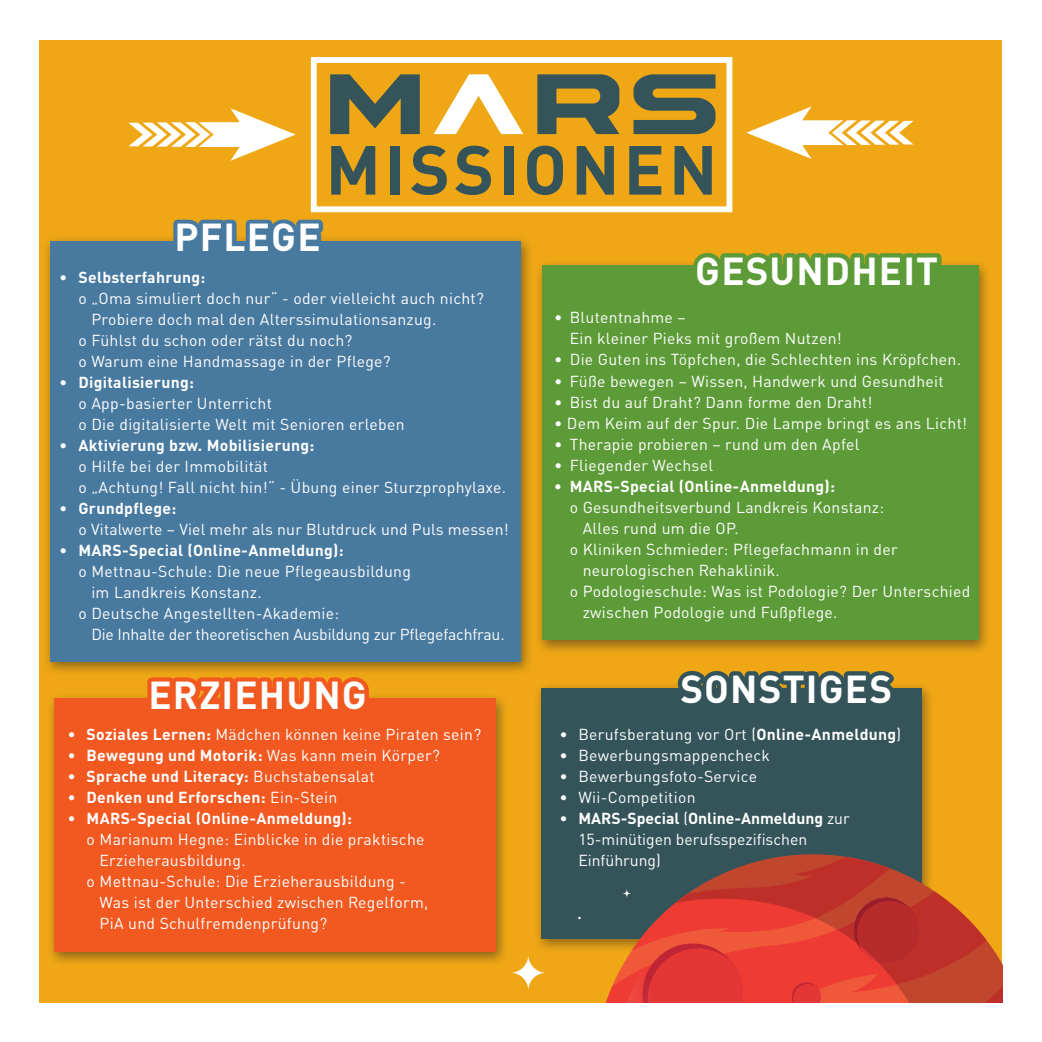
<style>
.page{position:relative;width:1042px;height:1042px;background:#fff}
.page>*{position:absolute;margin:0;border:0;box-sizing:border-box;transform-origin:0 0}
.t1{font:700 68.25px "DINOT";letter-spacing:.06em;color:#34545a}
.t2{font:700 38.5px "DINOT";letter-spacing:.03em;color:#fff}
.t3{font:15.75px/21px "DINOT";letter-spacing:.02em;color:#fff}
.t4{font:700 15.75px "DINOT";letter-spacing:.02em;color:#fff}
.t5{font:15.75px/21px "DINOT";letter-spacing:-.01em;color:#fff}
.t6{font:15.75px/21px "DINOT";color:#fff}
.s1{font-weight:700}
.s2{font-weight:400}
</style>
<div class="page">
<div style="left:40px;top:40px;width:962px;height:962px;background:#efa715"></div>
<svg style="left:633px;top:74px;width:82px;height:60px"></svg>
<svg style="left:537px;top:74px;width:82px;height:60px"></svg>
<svg style="left:434px;top:74px;width:89px;height:60px"></svg>
<svg style="left:330px;top:74px;width:90px;height:60px"></svg>
<svg style="left:128px;top:108px;width:168px;height:53px"></svg>
<svg style="left:746px;top:106px;width:167px;height:53px"></svg>
<div style="left:311px;top:57px;width:421px;height:155px;border:6px solid #fff"></div>
<div style="left:42px;top:234px;width:492px;height:442px;background:#231f20;opacity:.5"></div>
<div style="left:51px;top:241px;width:470px;height:420px;background:#48799f"></div>
<svg style="left:169px;top:219px;width:158px;height:22px;background:#638087"></svg>
<div style="left:533px;top:682px;width:402px;height:271px;background:#231f20;opacity:.5"></div>
<div style="left:541px;top:688px;width:380px;height:250px;background:#34545a"></div>
<svg style="left:669px;top:671px;width:233px;height:17px;background:#50604f"></svg>
<div style="left:46px;top:692px;width:463px;height:275px;background:#231f20;opacity:.5"></div>
<div style="left:55px;top:698px;width:441px;height:254px;background:#f15921"></div>
<svg style="left:143px;top:662px;width:233px;height:36px"></svg>
<div style="left:534px;top:259px;width:458px;height:396px;background:#231f20;opacity:.5"></div>
<div style="left:542px;top:266px;width:436px;height:374px;background:#5d9b38"></div>
<svg style="left:685px;top:253px;width:261px;height:13px;background:#6d9c33"></svg>
<svg style="left:510px;top:955px;width:36px;height:35px"></svg>
<div style="left:491px;top:1001px;width:22px;height:22px;background:#fff;border-radius:50%"></div>
<svg style="left:779px;top:854px;width:156px;height:3px"></svg>
<svg style="left:600px;top:857px;width:402px;height:145px"></svg>
<p class="t2" style="left:174px;top:212px;width:148px">PFLEGE</p>
<p class="t1" style="left:326px;top:125px;width:393px">MISSIONEN</p>
<p class="t4" style="left:60px;top:267px;width:147px">• Selbsterfahrung:</p>
<p class="t3" style="left:91px;top:287px;width:394px;text-indent:-13px">o „Oma simuliert doch nur“ - oder vielleicht auch nicht?<br>Probiere doch mal den Alterssimulationsanzug.</p>
<p class="t3" style="left:78px;top:329px;width:275px">o Fühlst du schon oder rätst du noch?</p>
<p class="t3" style="left:78px;top:350px;width:314px">o Warum eine Handmassage in der Pflege?</p>
<p class="t4" style="left:60px;top:372px;width:136px">• Digitalisierung:</p>
<p class="t3" style="left:78px;top:392px;width:195px">o App-basierter Unterricht</p>
<p class="t3" style="left:78px;top:413px;width:328px">o Die digitalisierte Welt mit Senioren erleben</p>
<p class="t4" style="left:60px;top:435px;width:256px">• Aktivierung bzw. Mobilisierung:</p>
<p class="t3" style="left:78px;top:455px;width:191px">o Hilfe bei der Immobilität</p>
<p class="t3" style="left:78px;top:476px;width:429px">o „Achtung! Fall nicht hin!“ - Übung einer Sturzprophylaxe.</p>
<p class="t4" style="left:60px;top:498px;width:118px">• Grundpflege:</p>
<p class="t3" style="left:78px;top:518px;width:432px">o Vitalwerte – Viel mehr als nur Blutdruck und Puls messen!</p>
<p class="t4" style="left:60px;top:540px;width:286px">• MARS-Special (Online-Anmeldung):</p>
<p class="t3" style="left:91px;top:560px;width:321px;text-indent:-13px">o Mettnau-Schule: Die neue Pflegeausbildung im Landkreis Konstanz.</p>
<p class="t5" style="left:91px;top:602px;width:415px;text-indent:-13px">o Deutsche Angestellten-Akademie:<br>Die Inhalte der theoretischen Ausbildung zur Pflegefachfrau.</p>
<p class="t2" style="left:149px;top:670px;width:220px">ERZIEHUNG</p>
<p class="t3" style="left:68px;top:724px;width:415px"><span class="s1">• Soziales Lernen:</span> Mädchen können keine Piraten sein?</p>
<p class="t4" style="left:68px;top:745px;width:374px">• Bewegung und Motorik: <span class="s2">Was kann mein Körper?</span></p>
<p class="t4" style="left:68px;top:766px;width:308px">• Sprache und Literacy: <span class="s2">Buchstabensalat</span></p>
<p class="t4" style="left:68px;top:787px;width:271px">• Denken und Erforschen: <span class="s2">Ein-Stein</span></p>
<p class="t4" style="left:68px;top:808px;width:286px">• MARS-Special (Online-Anmeldung):</p>
<p class="t3" style="left:100px;top:829px;width:326px;text-indent:-13px">o Marianum Hegne: Einblicke in die praktische<br>Erzieherausbildung.</p>
<p class="t3" style="left:100px;top:871px;width:330px;text-indent:-13px">o Mettnau-Schule: Die Erzieherausbildung -<br>Was ist der Unterschied zwischen Regelform,<br>PiA und Schulfremdenprüfung?</p>
<p class="t2" style="left:695px;top:246px;width:244px">GESUNDHEIT</p>
<p class="t3" style="left:570px;top:307px;width:274px;text-indent:-16px">• Blutentnahme –<br>Ein kleiner Pieks mit großem Nutzen!</p>
<p class="t3" style="left:554px;top:349px;width:408px">• Die Guten ins Töpfchen, die Schlechten ins Kröpfchen.</p>
<p class="t3" style="left:554px;top:370px;width:391px">• Füße bewegen – Wissen, Handwerk und Gesundheit</p>
<p class="t3" style="left:554px;top:391px;width:320px">• Bist du auf Draht? Dann forme den Draht!</p>
<p class="t3" style="left:554px;top:412px;width:415px">• Dem Keim auf der Spur. Die Lampe bringt es ans Licht!</p>
<p class="t3" style="left:554px;top:433px;width:307px">• Therapie probieren – rund um den Apfel</p>
<p class="t3" style="left:554px;top:454px;width:160px">• Fliegender Wechsel</p>
<p class="t4" style="left:554px;top:475px;width:283px">• MARS-Special (Online-Anmeldung):</p>
<p class="t3" style="left:583px;top:496px;width:303px;text-indent:-13px">o Gesundheitsverbund Landkreis Konstanz:<br>Alles rund um die OP.</p>
<p class="t3" style="left:583px;top:538px;width:316px;text-indent:-13px">o Kliniken Schmieder: Pflegefachmann in der neurologischen Rehaklinik.</p>
<p class="t3" style="left:583px;top:580px;width:389px;text-indent:-13px">o Podologieschule: Was ist Podologie? Der Unterschied zwischen Podologie und Fußpflege.</p>
<p class="t2" style="left:680px;top:664px;width:213px">SONSTIGES</p>
<p class="t3" style="left:559px;top:724px;width:343px">• Berufsberatung vor Ort (<span class="s1">Online-Anmeldung</span>)</p>
<p class="t3" style="left:559px;top:745px;width:212px">• Bewerbungsmappencheck</p>
<p class="t3" style="left:559px;top:766px;width:199px">• Bewerbungsfoto-Service</p>
<p class="t3" style="left:559px;top:787px;width:138px">• Wii-Competition</p>
<p class="t6" style="left:578px;top:808px;width:273px;text-indent:-19px">• <span class="s1">MARS-Special</span> (<span class="s1">Online-Anmeldung</span> zur<br>15-minütigen berufsspezifischen<br>Einführung)</p>
</div>
